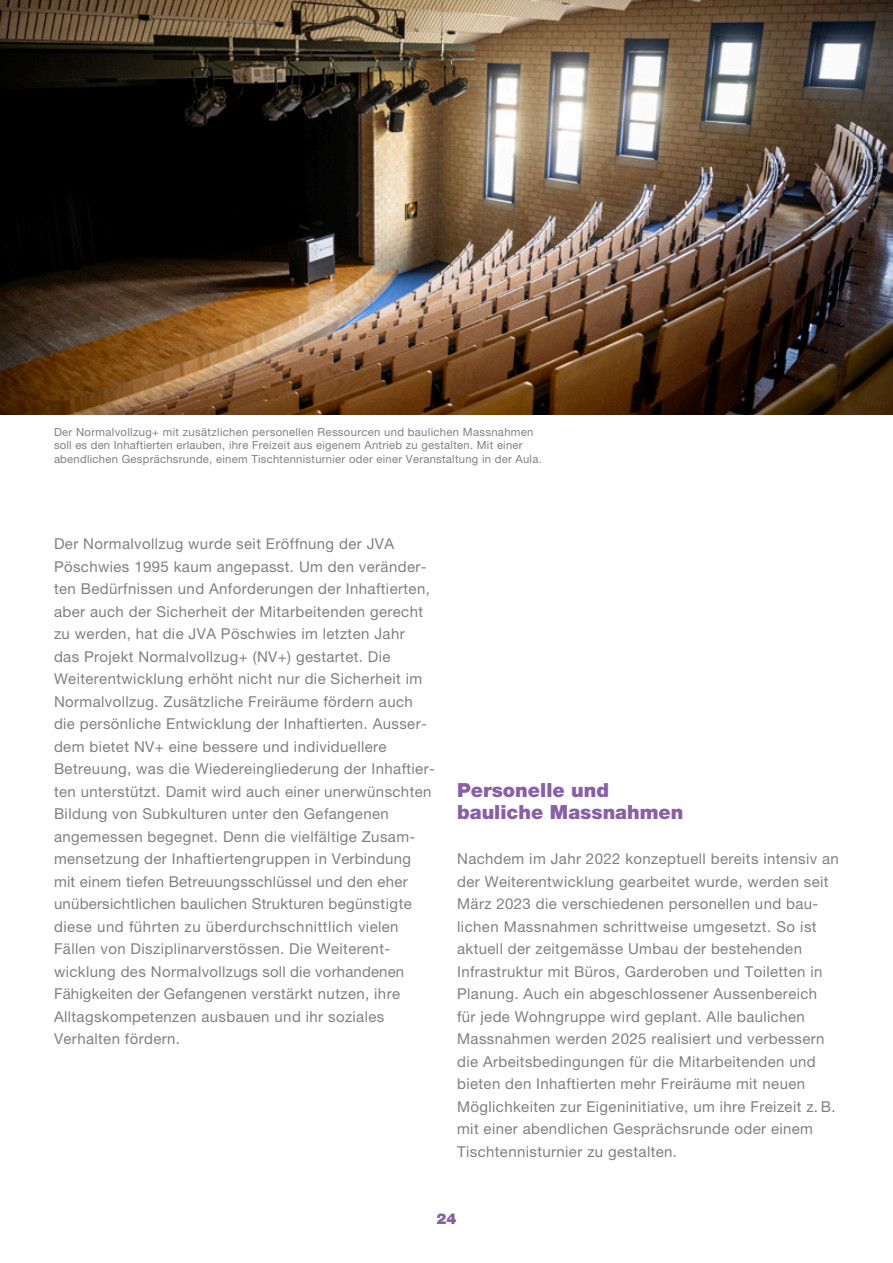
<style>
.page{position:relative;width:893px;height:1263px;background:#fff}
.page>*{position:absolute;margin:0;border:0;box-sizing:border-box;transform-origin:0 0}
.Lead{font:900 19.5px/22.5px "Helvetica Neue LT Pro";color:#8a5fa4}
.Lauftext{font:15px/22.5px "Helvetica Neue LT Pro";letter-spacing:.025em;color:#808080}
.t1{font:900 15px "Helvetica Neue LT Pro";color:#8a5fa4}
.Bildlegende{font:11.25px/13.5px "Helvetica Neue LT Pro";letter-spacing:.025em;color:#808080}
</style>
<div class="page">
<img style="left:0;top:0;width:893px;height:414px">
<p class="Bildlegende" style="left:54px;top:425px;width:489px">Der Normalvollzug+ mit zusätzlichen personellen Ressourcen und baulichen Massnahmen soll es den Inhaftierten erlauben, ihre Freizeit aus eigenem Antrieb zu gestalten. Mit einer abendlichen Gesprächsrunde, einem Tischtennisturnier oder einer Veranstaltung in der Aula.</p>
<p class="Lauftext" style="left:54px;top:532px;width:382px">Der Normalvollzug wurde seit Eröffnung der JVA Pöschwies 1995 kaum angepasst. Um den veränder&shy;ten Bedürfnissen und Anforderungen der Inhaftierten, aber auch der Sicherheit der Mitarbeitenden gerecht zu werden, hat die JVA Pöschwies im letzten Jahr<br>das Projekt Normalvollzug+ (NV+) gestartet. Die Weiterentwicklung erhöht nicht nur die Sicherheit im Normalvollzug. Zusätzliche Freiräume fördern auch die persönliche Entwicklung der Inhaftierten. Ausser&shy;dem bietet NV+ eine bessere und individuellere Betreuung, was die Wiedereingliederung der Inhaftier&shy;ten unterstützt. Damit wird auch einer unerwünschten Bildung von Subkulturen unter den Gefangenen angemessen begegnet. Denn die vielfältige Zusam&shy;mensetzung der Inhaftiertengruppen in Verbindung mit einem tiefen Betreuungsschlüssel und den eher unübersichtlichen baulichen Strukturen begünstigte diese und führten zu überdurchschnittlich vielen Fällen von Disziplinarverstössen. Die Weiterent&shy;wicklung des Normalvollzugs soll die vorhandenen Fähigkeiten der Gefangenen verstärkt nutzen, ihre Alltagskompetenzen ausbauen und ihr soziales Verhalten fördern.</p>
<p class="Lead" style="left:457px;top:778px;width:228px">Personelle und bauliche Massnahmen</p>
<p class="Lauftext" style="left:457px;top:847px;width:383px">Nachdem im Jahr 2022 konzeptuell bereits intensiv an der Weiterentwicklung gearbeitet wurde, werden seit März 2023 die verschiedenen personellen und bau&shy;lichen Massnahmen schrittweise umgesetzt. So ist aktuell der zeitgemässe Umbau der bestehenden Infrastruktur mit Büros, Garderoben und Toiletten in Planung. Auch ein abgeschlossener Aussenbereich für jede Wohngruppe wird geplant. Alle baulichen Massnahmen werden 2025 realisiert und verbessern die Arbeitsbedingungen für die Mitarbeitenden und bieten den Inhaftierten mehr Freiräume mit neuen Möglichkeiten zur Eigeninitiative, um ihre Freizeit z. B. mit einer abendlichen Gesprächsrunde oder einem Tischtennisturnier zu gestalten.</p>
<p class="t1" style="left:436px;top:1210px;width:22px">24</p>
</div>
